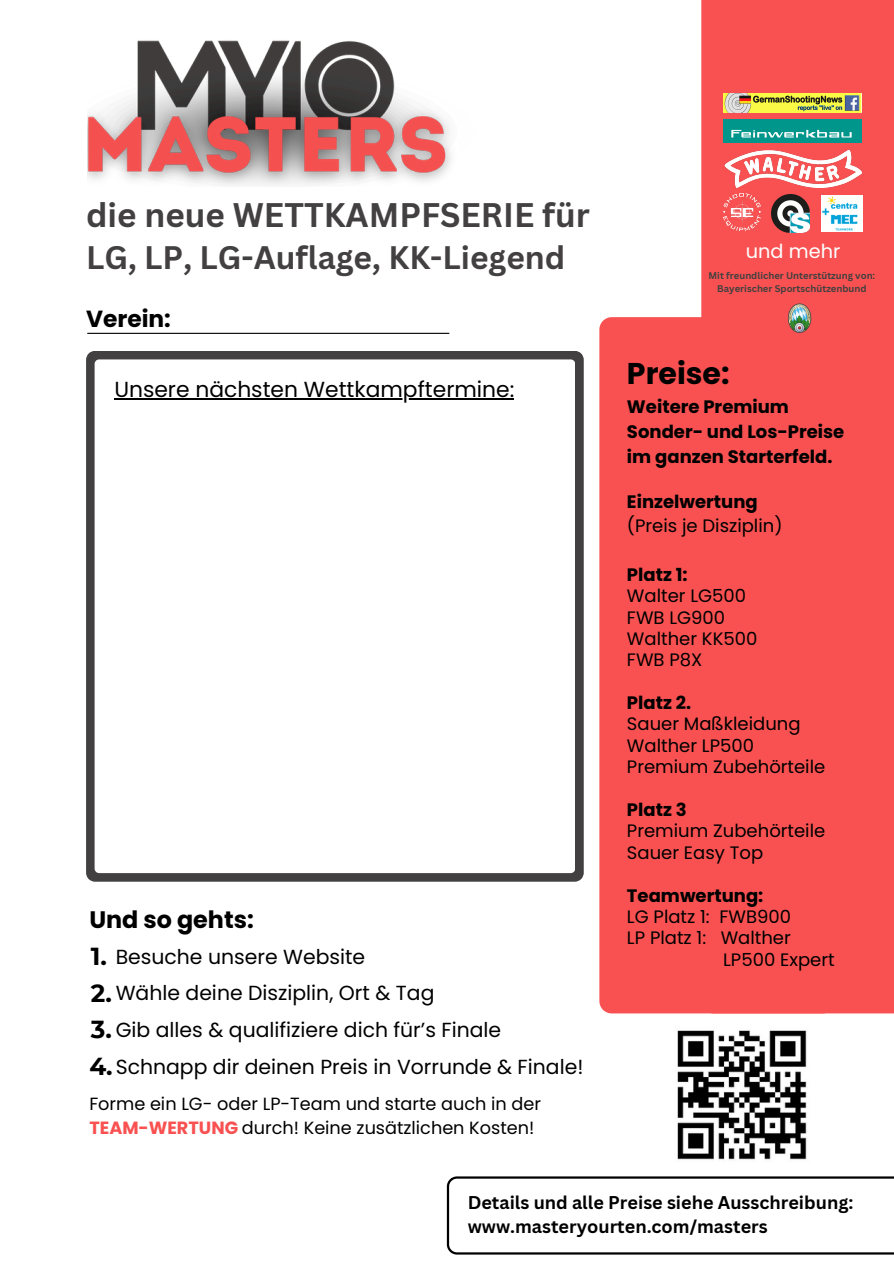
<style>
.page{position:relative;width:894px;height:1264px;background:#fff}
.page>*{position:absolute;margin:0;border:0;box-sizing:border-box;transform-origin:0 0}
.t1{font:700 33.15px "Canva Sans";color:#424040}
.t2{font:700 31.65px "Canva Sans";color:#424040}
.t3{font:700 30px "Poppins";color:#000}
.t4{font:700 24.6px "Montserrat";color:#000}
.t5{font:700 23.85px "Poppins";color:#000}
.t6{font:700 23.25px "Poppins";color:#000}
.t7{font:21.75px "Poppins";color:#000}
.t8{font:20.4px "Poppins";color:#000}
.t9{font:19.35px "Poppins";color:#fff}
.t10{font:18px/21.3px "Poppins";color:#000}
.t11{font:700 18px/24.8px "Canva Sans";color:#000}
.t12{font:700 18px/24.8px "Poppins";color:#000}
.t13{font:17.7px/24px "Poppins";color:#000}
.t14{font:700 9.45px "Canva Sans";color:#424040}
.s1{font-weight:700;color:#f95151}
.s2{font-weight:700}
</style>
<div class="page">
<svg style="left:599px;top:317px;width:102px;height:696px;background:#f95c5c"></svg>
<div style="left:701px;top:0;width:192px;height:1013px;background:#f95151"></div>
<img style="left:771px;top:195px;width:38px;height:38px">
<img style="left:821px;top:196px;width:41px;height:36px">
<img style="left:723px;top:119px;width:138px;height:24px">
<img style="left:87px;top:40px;width:364px;height:146px">
<img style="left:723px;top:194px;width:36px;height:38px">
<img style="left:723px;top:149px;width:138px;height:39px">
<img style="left:723px;top:94px;width:138px;height:18px">
<hr style="left:87px;top:333px;width:362px;height:1px;background:#000">
<svg style="left:86px;top:351px;width:497px;height:530px;background:#454343"></svg>
<div style="left:95px;top:359px;width:480px;height:514px;background:#fff;border-radius:4px"></div>
<svg style="left:787px;top:303px;width:24px;height:30px"></svg>
<svg style="left:446px;top:1176px;width:447px;height:77px"></svg>
<img style="left:677px;top:1030px;width:130px;height:130px">
<hr style="left:114px;top:398px;width:400px;height:1px;background:#000">
<h4 class="t1" style="left:86px;top:191px;width:505px">die neue WETTKAMPFSERIE für</h4>
<h4 class="t2" style="left:86px;top:235px;width:480px">LG, LP, LG-Auflage, KK-Liegend</h4>
<p class="t6" style="left:86px;top:302px;width:86px">Verein:</p>
<p class="t7" style="left:114px;top:374px;width:401px">Unsere nächsten Wettkampftermine:</p>
<h5 class="t5" style="left:89px;top:902px;width:166px">Und so gehts:</h5>
<h2 class="t4" style="left:91px;top:941px;width:18px">1.</h2>
<h1 class="t8" style="left:116px;top:942px;width:251px">Besuche unsere Website</h1>
<h3 class="t4" style="left:91px;top:977px;width:22px">2.</h3>
<h4 class="t8" style="left:116px;top:978px;width:320px">Wähle deine Disziplin, Ort &amp; Tag</h4>
<h5 class="t4" style="left:91px;top:1014px;width:22px">3.</h5>
<h5 class="t8" style="left:116px;top:1015px;width:387px">Gib alles &amp; qualifiziere dich für’s Finale</h5>
<h5 class="t4" style="left:89px;top:1050px;width:25px">4.</h5>
<h5 class="t8" style="left:116px;top:1052px;width:469px">Schnapp dir deinen Preis in Vorrunde &amp; Finale!</h5>
<h2 class="t13" style="left:89px;top:1091px;width:453px">Forme ein LG- oder LP-Team und starte auch in der<br><span class="s1">TEAM-WERTUNG</span> durch! Keine zusätzlichen Kosten!</h2>
<p class="t9" style="left:745px;top:237px;width:96px">und mehr</p>
<p class="t14" style="left:708px;top:269px;width:168px">Mit freundlicher Unterstützung von:</p>
<p class="t14" style="left:717px;top:282px;width:151px">Bayerischer Sportschützenbund</p>
<p class="t3" style="left:626px;top:352px;width:104px">Preise:</p>
<p class="t12" style="left:626px;top:394px;width:219px">Weitere Premium<br>Sonder- und Los-Preise im ganzen Starterfeld.</p>
<p class="t10" style="left:626px;top:489px;width:157px;line-height:24.8px"><span class="s2">Einzelwertung </span>(Preis je Disziplin)</p>
<p class="t10" style="left:626px;top:563px;width:132px"><span class="s2">Platz 1:<br></span>Walter LG500<br>FWB LG900<br>Walther KK500<br>FWB P8X</p>
<p class="t10" style="left:626px;top:692px;width:200px"><span class="s2">Platz 2.<br></span>Sauer Maßkleidung<br>Walther LP500<br>Premium Zubehörteile</p>
<p class="t10" style="left:626px;top:799px;width:200px"><span class="s2">Platz 3<br></span>Premium Zubehörteile<br>Sauer Easy Top</p>
<p class="t12" style="left:626px;top:882px;width:138px">Teamwertung:</p>
<p class="t10" style="left:626px;top:905px;width:165px">LG Platz 1: FWB900</p>
<p class="t10" style="left:626px;top:927px;width:165px">LP Platz 1: Walther</p>
<p class="t10" style="left:723px;top:948px;width:113px">LP500 Expert</p>
<p class="t11" style="left:467px;top:1189px;width:387px">Details und alle Preise siehe Ausschreibung: www.masteryourten.com/masters</p>
</div>
